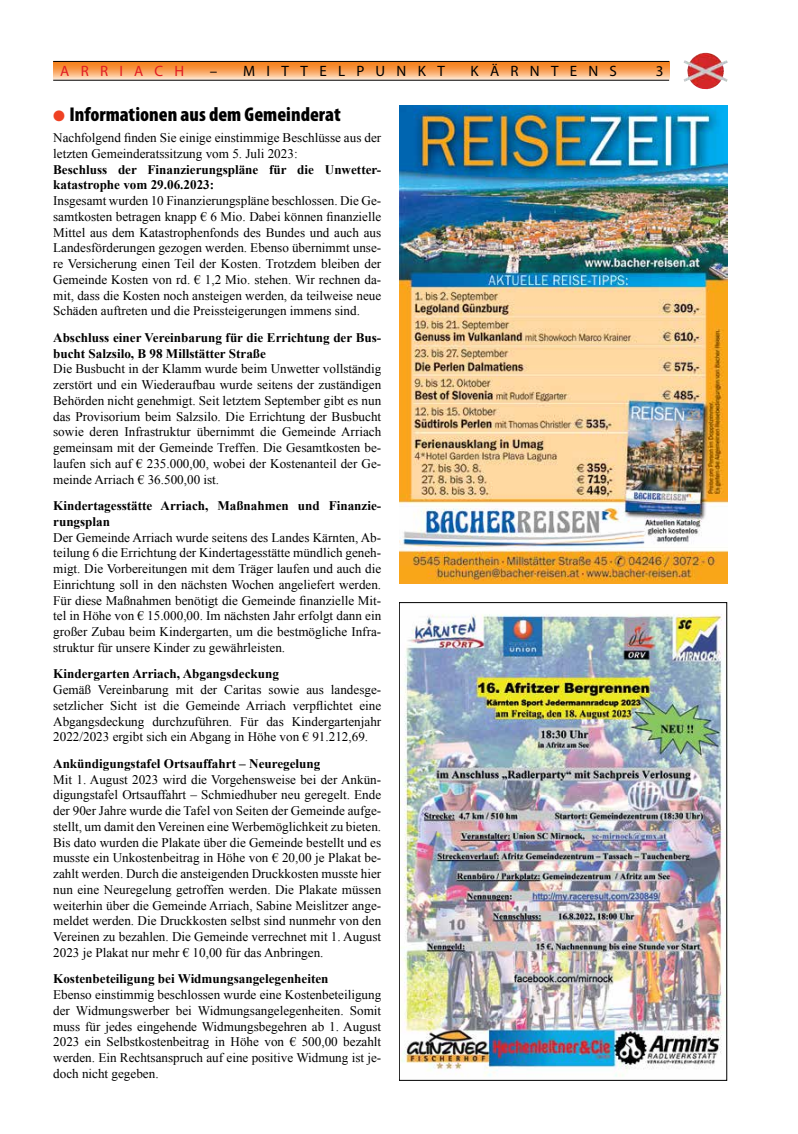
<style>
.page{position:relative;width:798px;height:1134px;background:#fff}
.page>*{position:absolute;margin:0;border:0;box-sizing:border-box;transform-origin:0 0}
.t1{font:900 condensed 20px "Myriad Pro";color:#000}
.t2{font:15px "Myriad Pro";letter-spacing:.75em;color:#000}
.t3{font:15px "Myriad Pro";letter-spacing:.75em;color:#e11b22}
.t4{font:13.12px/15.8px "Times New Roman";color:#000;text-align:justify}
.t5{font:700 13.12px/15.8px "Times New Roman";color:#000}
.s1{color:#ef4123}
</style>
<div class="page">
<svg style="left:53px;top:62px;width:616px;height:18px;background:#f5a764"></svg>
<hr style="left:53px;top:61px;width:616px;height:1px;background:#000">
<img style="left:683px;top:53px;width:44px;height:36px">
<hr style="left:53px;top:80px;width:616px;height:1px;background:#000">
<img style="left:399px;top:105px;width:327px;height:479px">
<img style="left:401px;top:614px;width:323px;height:463px">
<div style="left:399px;top:602px;width:327px;height:479px;border:1px solid #000"></div>
<p class="t3" style="left:60px;top:61px;width:125px">ARRIACH</p>
<p class="t2" style="left:210px;top:61px;width:236px">– MITTELPUNKT</p>
<p class="t2" style="left:470px;top:61px;width:148px">KÄRNTENS</p>
<p class="t2" style="left:655px;top:61px;width:9px">3</p>
<h1 class="t1" style="left:53px;top:102px;width:289px"><span class="s1">●</span> Informationen aus dem Gemeinderat</h1>
<p class="t4" style="left:53px;top:130px;width:329px">Nachfolgend finden Sie einige einstimmige Beschlüsse aus der letzten Gemeinderatssitzung vom 5. Juli 2023:</p>
<p class="t5" style="left:53px;top:161px;width:329px">Beschluss der Finanzierungspläne für die Unwetter&shy;katastrophe vom 29.06.2023:</p>
<p class="t4" style="left:53px;top:193px;width:329px">Insgesamt wurden 10 Finanzierungspläne beschlossen. Die Ge&shy;samtkosten betragen knapp € 6 Mio. Dabei können finanzielle Mittel aus dem Katastrophenfonds des Bundes und auch aus Landesförderungen gezogen werden. Ebenso übernimmt unse&shy;re Versicherung einen Teil der Kosten. Trotzdem bleiben der Gemeinde Kosten von rd. € 1,2 Mio. stehen. Wir rechnen da&shy;mit, dass die Kosten noch ansteigen werden, da teilweise neue Schäden auftreten und die Preissteigerungen immens sind.</p>
<p class="t5" style="left:53px;top:329px;width:329px">Abschluss einer Vereinbarung für die Errichtung der Bus&shy;bucht Salzsilo, B 98 Millstätter Straße</p>
<p class="t4" style="left:53px;top:361px;width:329px">Die Busbucht in der Klamm wurde beim Unwetter vollständig zerstört und ein Wiederaufbau wurde seitens der zuständigen Behörden nicht genehmigt. Seit letztem September gibt es nun das Provisorium beim Salzsilo. Die Errichtung der Busbucht sowie deren Infrastruktur übernimmt die Gemeinde Arriach gemeinsam mit der Gemeinde Treffen. Die Gesamtkosten be&shy;laufen sich auf € 235.000,00, wobei der Kostenanteil der Ge&shy;meinde Arriach € 36.500,00 ist.</p>
<p class="t5" style="left:53px;top:497px;width:329px">Kindertagesstätte Arriach, Maßnahmen und Finanzie&shy;rungsplan</p>
<p class="t4" style="left:53px;top:529px;width:329px">Der Gemeinde Arriach wurde seitens des Landes Kärnten, Ab&shy;teilung 6 die Errichtung der Kindertagesstätte mündlich geneh&shy;migt. Die Vorbereitungen mit dem Träger laufen und auch die Einrichtung soll in den nächsten Wochen angeliefert werden.<br>Für diese Maßnahmen benötigt die Gemeinde finanzielle Mit&shy;tel in Höhe von € 15.000,00. Im nächsten Jahr erfolgt dann ein großer Zubau beim Kindergarten, um die bestmögliche Infra&shy;struktur für unsere Kinder zu gewährleisten.</p>
<p class="t5" style="left:53px;top:666px;width:227px">Kindergarten Arriach, Abgangsdeckung</p>
<p class="t4" style="left:53px;top:682px;width:329px">Gemäß Vereinbarung mit der Caritas sowie aus landesge&shy;setzlicher Sicht ist die Gemeinde Arriach verpflichtet eine Abgangsdeckung durchzuführen. Für das Kindergartenjahr 2022/2023 ergibt sich ein Abgang in Höhe von € 91.212,69.</p>
<p class="t5" style="left:53px;top:755px;width:269px">Ankündigungstafel Ortsauffahrt – Neuregelung</p>
<p class="t4" style="left:53px;top:771px;width:329px">Mit 1. August 2023 wird die Vorgehensweise bei der Ankün&shy;digungstafel Ortsauffahrt – Schmiedhuber neu geregelt. Ende der 90er Jahre wurde die Tafel von Seiten der Gemeinde aufge&shy;stellt, um damit den Vereinen eine Werbemöglichkeit zu bieten.<br>Bis dato wurden die Plakate über die Gemeinde bestellt und es musste ein Unkostenbeitrag in Höhe von € 20,00 je Plakat be&shy;zahlt werden. Durch die ansteigenden Druckkosten musste hier nun eine Neuregelung getroffen werden. Die Plakate müssen weiterhin über die Gemeinde Arriach, Sabine Meislitzer ange&shy;meldet werden. Die Druckkosten selbst sind nunmehr von den Vereinen zu bezahlen. Die Gemeinde verrechnet mit 1. August 2023 je Plakat nur mehr € 10,00 für das Anbringen.</p>
<p class="t5" style="left:53px;top:971px;width:277px">Kostenbeteiligung bei Widmungsangelegenheiten</p>
<p class="t4" style="left:53px;top:987px;width:329px">Ebenso einstimmig beschlossen wurde eine Kostenbeteiligung der Widmungswerber bei Widmungsangelegenheiten. Somit muss für jedes eingehende Widmungsbegehren ab 1. August 2023 ein Selbstkostenbeitrag in Höhe von € 500,00 bezahlt werden. Ein Rechtsanspruch auf eine positive Widmung ist je&shy;doch nicht gegeben.</p>
</div>
